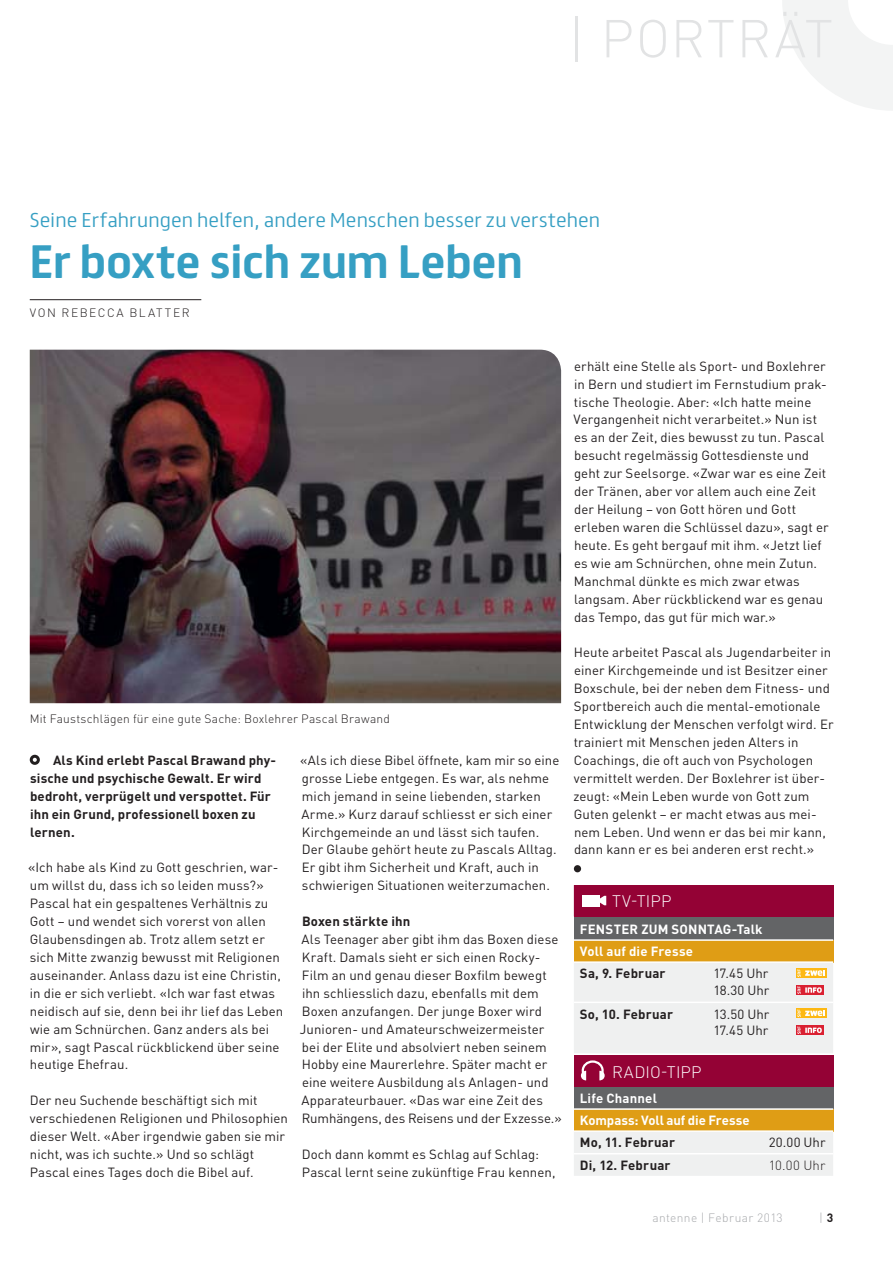
<style>
.page{position:relative;width:893px;height:1263px;background:#fff}
.page>*{position:absolute;margin:0;border:0;box-sizing:border-box;transform-origin:0 0}
.t1{font:300 52.5px "DINOT";letter-spacing:.03em;color:#e2e3e4}
.t2{font:700 42px "FS Truman";letter-spacing:-.005em;color:#369fc3}
.t3{font:300 18px "FS Truman";letter-spacing:.01em;color:#369fc3}
.t4{font:300 16.5px "DINOT";letter-spacing:.015em;color:#fff}
.t5{font:13.2px/17.9px "DINOT";letter-spacing:.005em;color:#231f20}
.t6{font:700 13.2px/17.9px "DINOT";letter-spacing:.01em;color:#231f20}
.t7{font:700 13.2px/22px "DINOT";letter-spacing:.015em;color:#fff}
.t8{font:300 13.2px "DINOT";letter-spacing:.01em;color:#231f20}
.t9{font:300 12px "DINOT";letter-spacing:.02em;color:#231f20}
.t10{font:300 12px "DINOT";letter-spacing:.035em;color:#a7a9ac}
.t11{font:300 12px "DINOT";letter-spacing:.13em;color:#231f20}
.s1{font-weight:700;color:#231f20}
</style>
<div class="page">
<svg style="left:783px;top:0;width:110px;height:110px"></svg>
<div style="left:30px;top:755px;width:10px;height:10px;border:3px solid #231f20;border-radius:50%"></div>
<div style="left:574px;top:865px;width:7px;height:7px;background:#231f20;border-radius:50%"></div>
<hr style="left:30px;top:299px;width:171px;height:1px;background:#231f20">
<img style="left:30px;top:350px;width:531px;height:353px">
<div style="left:574px;top:916px;width:259px;height:24px;background:#636466"></div>
<div style="left:574px;top:940px;width:259px;height:22px;background:#df9d15"></div>
<hr style="left:574px;top:939px;width:259px;height:2px;background:#fff">
<hr style="left:574px;top:961px;width:259px;height:2px;background:#fff">
<div style="left:574px;top:963px;width:259px;height:90px;background:#eff0f0"></div>
<div style="left:574px;top:885px;width:259px;height:31px;background:#940235"></div>
<svg style="left:582px;top:895px;width:25px;height:12px"></svg>
<div style="left:574px;top:1087px;width:259px;height:22px;background:#636466"></div>
<div style="left:574px;top:1109px;width:259px;height:22px;background:#df9d15"></div>
<div style="left:574px;top:1132px;width:259px;height:44px;background:#eff0f0"></div>
<hr style="left:574px;top:1130px;width:259px;height:2px;background:#fff">
<hr style="left:574px;top:1153px;width:259px;height:2px;background:#fff">
<hr style="left:574px;top:1108px;width:259px;height:2px;background:#fff">
<div style="left:574px;top:1056px;width:259px;height:31px;background:#940235"></div>
<svg style="left:580px;top:1060px;width:25px;height:20px"></svg>
<h1 class="t1" style="left:568px;top:20px;width:266px">| PORTRÄT</h1>
<h3 class="t3" style="left:30px;top:213px;width:572px">Seine Erfahrungen helfen, andere Menschen besser zu verstehen</h3>
<h2 class="t2" style="left:30px;top:239px;width:495px">Er boxte sich zum Leben</h2>
<p class="t11" style="left:30px;top:308px;width:161px">VON REBECCA BLATTER</p>
<p class="t9" style="left:30px;top:714px;width:362px">Mit Faustschlägen für eine gute Sache: Boxlehrer Pascal Brawand</p>
<p class="t6" style="left:30px;top:752px;width:247px;text-indent:23px">Als Kind erlebt Pascal Brawand phy&shy;sische und psychische Gewalt. Er wird bedroht, verprügelt und verspottet. Für ihn ein Grund, professionell boxen zu lernen.</p>
<p class="t5" style="left:28px;top:860px;width:257px">«Ich habe als Kind zu Gott geschrien, war&shy;um willst du, dass ich so leiden muss?» Pascal hat ein gespaltenes Verhältnis zu Gott – und wendet sich vorerst von allen Glaubensdingen ab. Trotz allem setzt er sich Mitte zwanzig bewusst mit Religionen auseinander. Anlass dazu ist eine Christin, in die er sich verliebt. «Ich war fast etwas neidisch auf sie, denn bei ihr lief das Leben wie am Schnürchen. Ganz anders als bei mir», sagt Pascal rückblickend über seine heutige Ehefrau.</p>
<p class="t5" style="left:30px;top:1093px;width:260px">Der neu Suchende beschäftigt sich mit verschiedenen Religionen und Philosophien dieser Welt. «Aber irgendwie gaben sie mir nicht, was ich suchte.» Und so schlägt Pascal eines Tages doch die Bibel auf.</p>
<p class="t5" style="left:300px;top:753px;width:261px">«Als ich diese Bibel öffnete, kam mir so eine grosse Liebe entgegen. Es war, als nehme mich jemand in seine liebenden, starken Arme.» Kurz darauf schliesst er sich einer Kirchgemeinde an und lässt sich taufen.<br>Der Glaube gehört heute zu Pascals Alltag.<br>Er gibt ihm Sicherheit und Kraft, auch in schwierigen Situationen weiterzumachen.</p>
<p class="t6" style="left:302px;top:914px;width:110px">Boxen stärkte ihn</p>
<p class="t5" style="left:300px;top:932px;width:263px">Als Teenager aber gibt ihm das Boxen diese Kraft. Damals sieht er sich einen Rocky-Film an und genau dieser Boxfilm bewegt ihn schliesslich dazu, ebenfalls mit dem Boxen anzufangen. Der junge Boxer wird Junioren- und Amateurschweizermeister bei der Elite und absolviert neben seinem Hobby eine Maurerlehre. Später macht er eine weitere Ausbildung als Anlagen- und Apparateurbauer. «Das war eine Zeit des Rumhängens, des Reisens und der Exzesse.»</p>
<p class="t5" style="left:302px;top:1147px;width:255px">Doch dann kommt es Schlag auf Schlag:<br>Pascal lernt seine zukünftige Frau kennen,</p>
<p class="t5" style="left:574px;top:359px;width:257px">erhält eine Stelle als Sport- und Boxlehrer in Bern und studiert im Fernstudium prak&shy;tische Theologie. Aber: «Ich hatte meine Vergangenheit nicht verarbeitet.» Nun ist es an der Zeit, dies bewusst zu tun. Pascal besucht regelmässig Gottesdienste und geht zur Seelsorge. «Zwar war es eine Zeit der Tränen, aber vor allem auch eine Zeit der Heilung – von Gott hören und Gott erleben waren die Schlüssel dazu», sagt er heute. Es geht bergauf mit ihm. «Jetzt lief es wie am Schnürchen, ohne mein Zutun.<br>Manchmal dünkte es mich zwar etwas langsam. Aber rückblickend war es genau das Tempo, das gut für mich war.»</p>
<p class="t5" style="left:573px;top:645px;width:262px">Heute arbeitet Pascal als Jugendarbeiter in einer Kirchgemeinde und ist Besitzer einer Boxschule, bei der neben dem Fitness- und Sportbereich auch die mental-emotionale Entwicklung der Menschen verfolgt wird. Er trainiert mit Menschen jeden Alters in Coachings, die oft auch von Psychologen vermittelt werden. Der Boxlehrer ist über&shy;zeugt: «Mein Leben wurde von Gott zum Guten gelenkt – er macht etwas aus mei&shy;nem Leben. Und wenn er das bei mir kann, dann kann er es bei anderen erst recht.»</p>
<p class="t4" style="left:612px;top:895px;width:61px">TV-TIPP</p>
<p class="t7" style="left:580px;top:919px;width:184px">FENSTER ZUM SONNTAG-Talk<br>Voll auf die Fresse</p>
<p class="t6" style="left:580px;top:966px;width:87px">Sa, 9. Februar</p>
<p class="t5" style="left:713px;top:967px;width:58px;line-height:17px">17.45 Uhr<br>18.30 Uhr</p>
<p class="t6" style="left:580px;top:1006px;width:95px">So, 10. Februar</p>
<p class="t5" style="left:713px;top:1007px;width:58px;line-height:17px">13.50 Uhr<br>17.45 Uhr</p>
<p class="t4" style="left:612px;top:1066px;width:91px">RADIO-TIPP</p>
<p class="t7" style="left:580px;top:1088px;width:171px">Life Channel<br>Kompass: Voll auf die Fresse</p>
<p class="t6" style="left:580px;top:1135px;width:97px">Mo, 11. Februar</p>
<p class="t5" style="left:769px;top:1135px;width:58px">20.00 Uhr</p>
<p class="t6" style="left:580px;top:1157px;width:92px">Di, 12. Februar</p>
<p class="t8" style="left:769px;top:1160px;width:58px">10.00 Uhr</p>
<p class="t10" style="left:652px;top:1213px;width:132px">antenne | Februar 2013</p>
<p class="t10" style="left:819px;top:1213px;width:15px">| <span class="s1">3</span></p>
</div>
